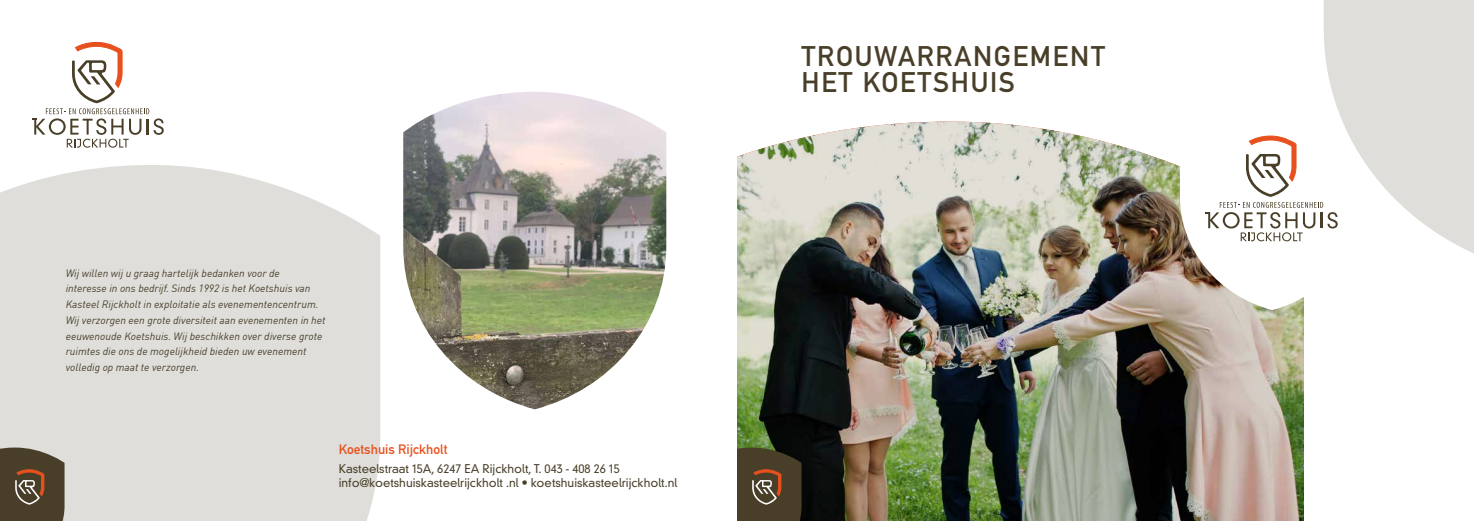
<style>
.page{position:relative;width:1474px;height:521px;background:#fff}
.page>*{position:absolute;margin:0;border:0;box-sizing:border-box;transform-origin:0 0}
.t1{font:28px/26.2px "DIN Mittelschrift Std";letter-spacing:.06em;color:#493f29}
.t2{font:13.47px "DIN Mittelschrift Std";color:#e8511e}
.t3{font:300 11.72px/14.4px "DIN Neuzeit Grotesk Std";color:#493f29}
.t4{font:italic 10.5px/15.8px "DIN";color:#493f29}
</style>
<div class="page">
<img style="left:737px;top:122px;width:566px;height:399px">
<svg style="left:737px;top:447px;width:64px;height:74px;background:#51442e"></svg>
<svg style="left:1179px;top:122px;width:125px;height:188px"></svg>
<svg style="left:1205px;top:135px;width:118px;height:139px"></svg>
<svg style="left:1323px;top:0;width:150px;height:253px;fill:#dfdeda"></svg>
<div style="left:0;top:165px;width:380px;height:356px;background:#dfdeda"></div>
<svg style="left:32px;top:41px;width:132px;height:107px"></svg>
<img style="left:403px;top:92px;width:263px;height:317px">
<svg style="left:0;top:447px;width:65px;height:74px;background:#5e513c"></svg>
<p class="t4" style="left:66px;top:265px;width:261px">Wij willen wij u graag hartelijk bedanken voor de<br>interesse in ons bedrijf. Sinds 1992 is het Koetshuis van Kasteel Rijckholt in exploitatie als evenementencentrum.<br>Wij verzorgen een grote diversiteit aan evenementen in het eeuwenoude Koetshuis. Wij beschikken over diverse grote ruimtes die ons de mogelijkheid bieden uw evenement volledig op maat te verzorgen.</p>
<p class="t2" style="left:339px;top:441px;width:110px">Koetshuis Rijckholt</p>
<p class="t3" style="left:339px;top:461px;width:340px">Kasteelstraat 15A, 6247 EA Rijckholt, T. 043 - 408 26 15 info@koetshuiskasteelrijckholt .nl • koetshuiskasteelrijckholt.nl</p>
<h1 class="t1" style="left:801px;top:43px;width:305px">TROUWARRANGEMENT<br>HET KOETSHUIS</h1>
</div>
